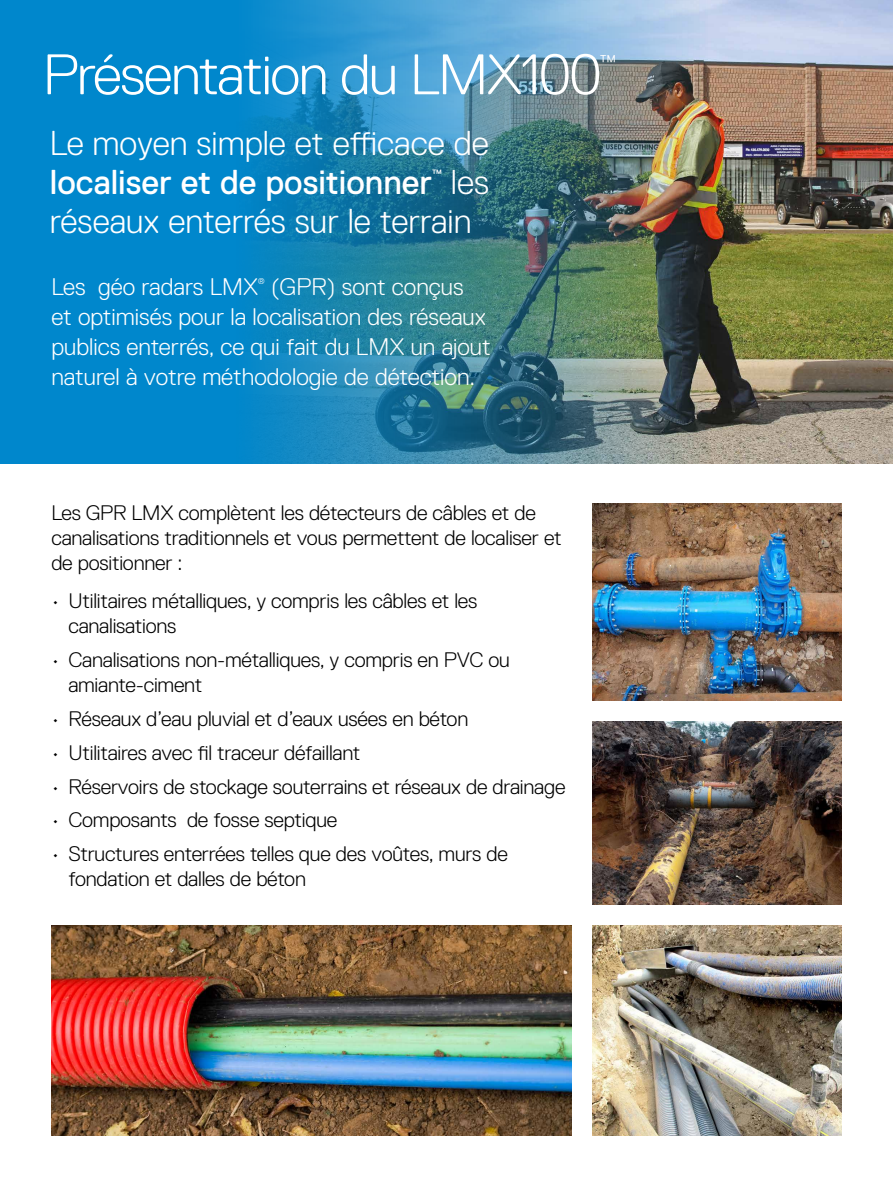
<style>
.page{position:relative;width:893px;height:1187px;background:#fff}
.page>*{position:absolute;margin:0;border:0;box-sizing:border-box;transform-origin:0 0}
.t1{font:300 57px "Replica Std";letter-spacing:-.025em;color:#fff}
.t2{font:300 34.5px/39px "Replica Std";color:#fff}
.t3{font:34.5px "Replica Std";color:#fff}
.t4{font:300 24px/30px "Replica Std";color:#fff}
.t5{font:300 21px/25.2px "Replica Std";letter-spacing:-.01em;color:#000}
.t6{font:300 19.95px "Replica Std";color:#fff}
.t7{font:12.15px "Replica Std";color:#fff}
.t8{font:300 8.4px "Replica Std";color:#fff}
</style>
<div class="page">
<img style="left:708px;top:0;width:185px;height:463px">
<img style="left:0;top:0;width:708px;height:463px">
<img style="left:592px;top:721px;width:250px;height:183px">
<img style="left:592px;top:925px;width:250px;height:210px">
<img style="left:592px;top:503px;width:250px;height:197px">
<img style="left:51px;top:925px;width:520px;height:210px">
<h1 class="t1" style="left:43px;top:43px;width:560px">Présentation du LMX100</h1>
<p class="t6" style="left:600px;top:51px;width:18px">™</p>
<h2 class="t2" style="left:50px;top:123px;width:440px">Le moyen simple et efficace de</h2>
<h2 class="t3" style="left:50px;top:162px;width:384px">localiser et de positionner</h2>
<p class="t7" style="left:432px;top:167px;width:11px">™</p>
<h2 class="t2" style="left:50px;top:162px;width:441px;text-indent:401px">les réseaux enterrés sur le terrain</h2>
<p class="t4" style="left:51px;top:272px;width:441px;text-indent:220px">(GPR) sont conçus<br>et optimisés pour la localisation des réseaux publics enterrés, ce qui fait du LMX un ajout naturel à votre méthodologie de détection.</p>
<p class="t4" style="left:51px;top:272px;width:208px">Les géo radars LMX</p>
<p class="t8" style="left:258px;top:277px;width:9px">®</p>
<p class="t5" style="left:51px;top:500px;width:512px">Les GPR LMX complètent les détecteurs de câbles et de canalisations traditionnels et vous permettent de localiser et de positionner :</p>
<p class="t5" style="left:68px;top:588px;width:411px;text-indent:-17px">• Utilitaires métalliques, y compris les câbles et les canalisations</p>
<p class="t5" style="left:68px;top:647px;width:443px;text-indent:-17px">• Canalisations non-métalliques, y compris en PVC ou amiante-ciment</p>
<p class="t5" style="left:51px;top:706px;width:418px">• Réseaux d’eau pluvial et d’eaux usées en béton</p>
<p class="t5" style="left:51px;top:740px;width:311px">• Utilitaires avec fil traceur défaillant</p>
<p class="t5" style="left:51px;top:773px;width:516px">• Réservoirs de stockage souterrains et réseaux de drainage</p>
<p class="t5" style="left:51px;top:807px;width:288px">• Composants de fosse septique</p>
<p class="t5" style="left:68px;top:841px;width:441px;text-indent:-17px">• Structures enterrées telles que des voûtes, murs de fondation et dalles de béton</p>
</div>
